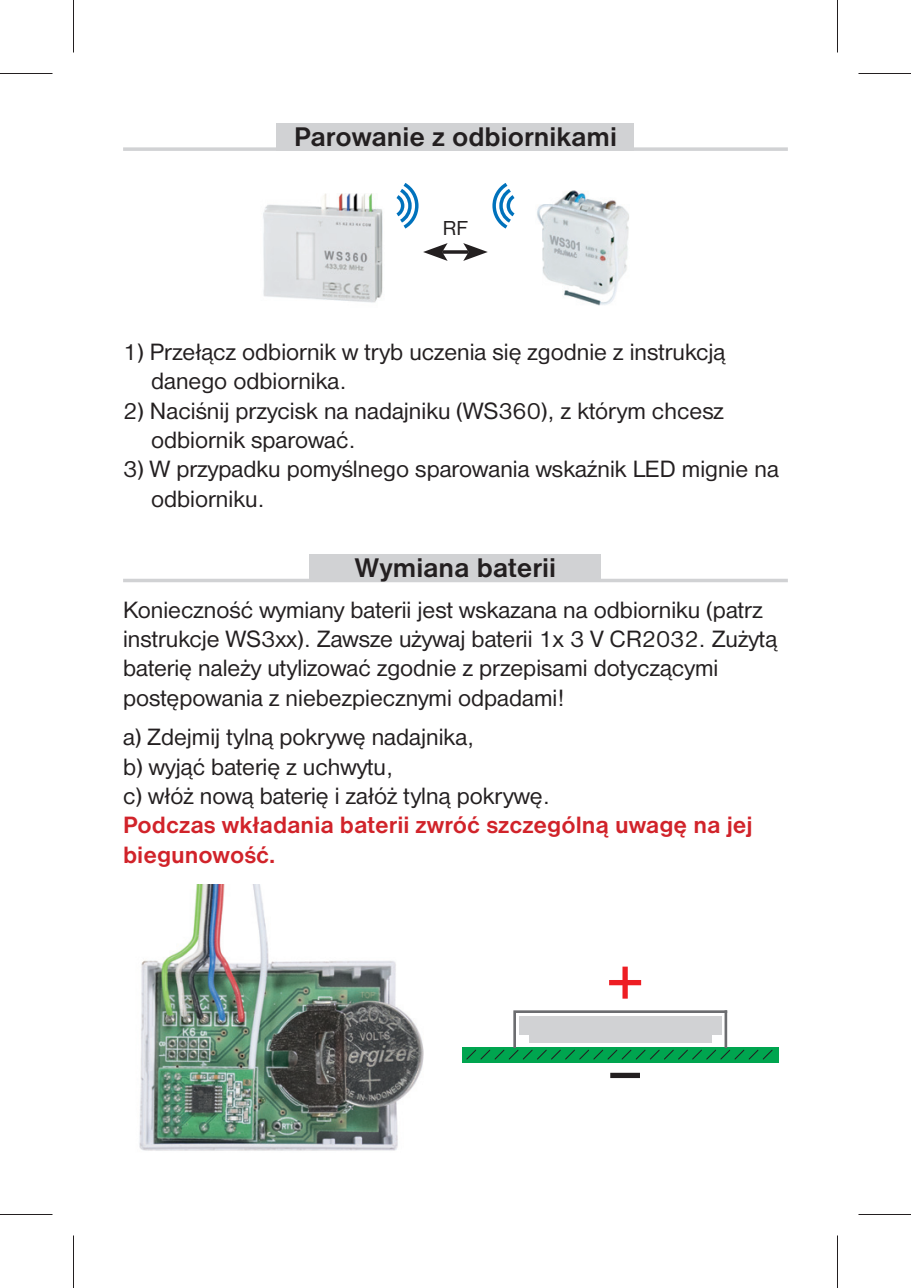
<style>
.page{position:relative;width:911px;height:1288px;background:#fff}
.page>*{position:absolute;margin:0;border:0;box-sizing:border-box;transform-origin:0 0}
.t1{font:700 28px "Nimbus Sans DOT";color:#231f20}
.t2{font:24.5px/29.4px "Nimbus Sans DOT";color:#231f20}
.t3{font:700 24.5px/29.4px "Nimbus Sans DOT";color:#d1232a}
.t4{font:21px "Nimbus Sans DOT";color:#231f20}
</style>
<div class="page">
<svg style="left:123px;top:147px;width:665px;height:4px;background:#d5d6d7"></svg>
<div style="left:277px;top:123px;width:357px;height:27px;background:#d1d2d4"></div>
<hr style="left:123px;top:579px;width:665px;height:3px;background:#d1d2d4">
<div style="left:310px;top:554px;width:291px;height:28px;background:#d1d2d4"></div>
<img style="left:537px;top:190px;width:92px;height:116px">
<svg style="left:448px;top:250px;width:15px;height:4px"></svg>
<svg style="left:423px;top:243px;width:25px;height:18px"></svg>
<svg style="left:463px;top:243px;width:25px;height:18px"></svg>
<svg style="left:396px;top:183px;width:23px;height:46px"></svg>
<svg style="left:492px;top:183px;width:23px;height:46px"></svg>
<img style="left:139px;top:884px;width:285px;height:267px">
<img style="left:263px;top:194px;width:120px;height:109px">
<div style="left:462px;top:1047px;width:317px;height:16px;background:#00a54f"></div>
<div style="left:622px;top:967px;width:6px;height:32px;background:#ee1d23"></div>
<div style="left:609px;top:980px;width:32px;height:5px;background:#ee1d23"></div>
<div style="left:610px;top:1073px;width:30px;height:5px;background:#231f20"></div>
<svg style="left:466px;top:1010px;width:307px;height:50px"></svg>
<hr style="left:0;top:73px;width:52px;height:1px;background:#231f20">
<hr style="left:858px;top:73px;width:53px;height:1px;background:#231f20">
<hr style="left:0;top:1214px;width:52px;height:1px;background:#231f20">
<hr style="left:858px;top:1214px;width:53px;height:1px;background:#231f20">
<hr style="left:73px;top:0;width:1px;height:52px;background:#231f20">
<hr style="left:73px;top:1235px;width:1px;height:53px;background:#231f20">
<hr style="left:837px;top:0;width:1px;height:52px;background:#231f20">
<hr style="left:837px;top:1235px;width:1px;height:53px;background:#231f20">
<p class="t1" style="left:294px;top:127px;width:324px">Parowanie z odbiornikami</p>
<p class="t4" style="left:443px;top:220px;width:27px">RF</p>
<p class="t2" style="left:151px;top:339px;width:576px;text-indent:-28px">1) Przełącz odbiornik w tryb uczenia się zgodnie z instrukcją danego odbiornika.</p>
<p class="t2" style="left:151px;top:398px;width:574px;text-indent:-28px">2) Naciśnij przycisk na nadajniku (WS360), z którym chcesz odbiornik sparować.</p>
<p class="t2" style="left:151px;top:456px;width:629px;text-indent:-28px">3) W przypadku pomyślnego sparowania wskaźnik LED mignie na odbiorniku.</p>
<p class="t1" style="left:355px;top:558px;width:203px">Wymiana baterii</p>
<p class="t2" style="left:123px;top:597px;width:656px">Konieczność wymiany baterii jest wskazana na odbiorniku (patrz instrukcje WS3xx). Zawsze używaj baterii 1x 3 V CR2032. Zużytą baterię należy utylizować zgodnie z przepisami dotyczącymi postępowania z niebezpiecznymi odpadami!</p>
<p class="t2" style="left:123px;top:724px;width:429px">a) Zdejmij tylną pokrywę nadajnika,<br>b) wyjąć baterię z uchwytu,<br>c) włóż nową baterię i załóż tylną pokrywę.</p>
<p class="t3" style="left:123px;top:812px;width:631px">Podczas wkładania baterii zwróć szczególną uwagę na jej biegunowość.</p>
</div>
